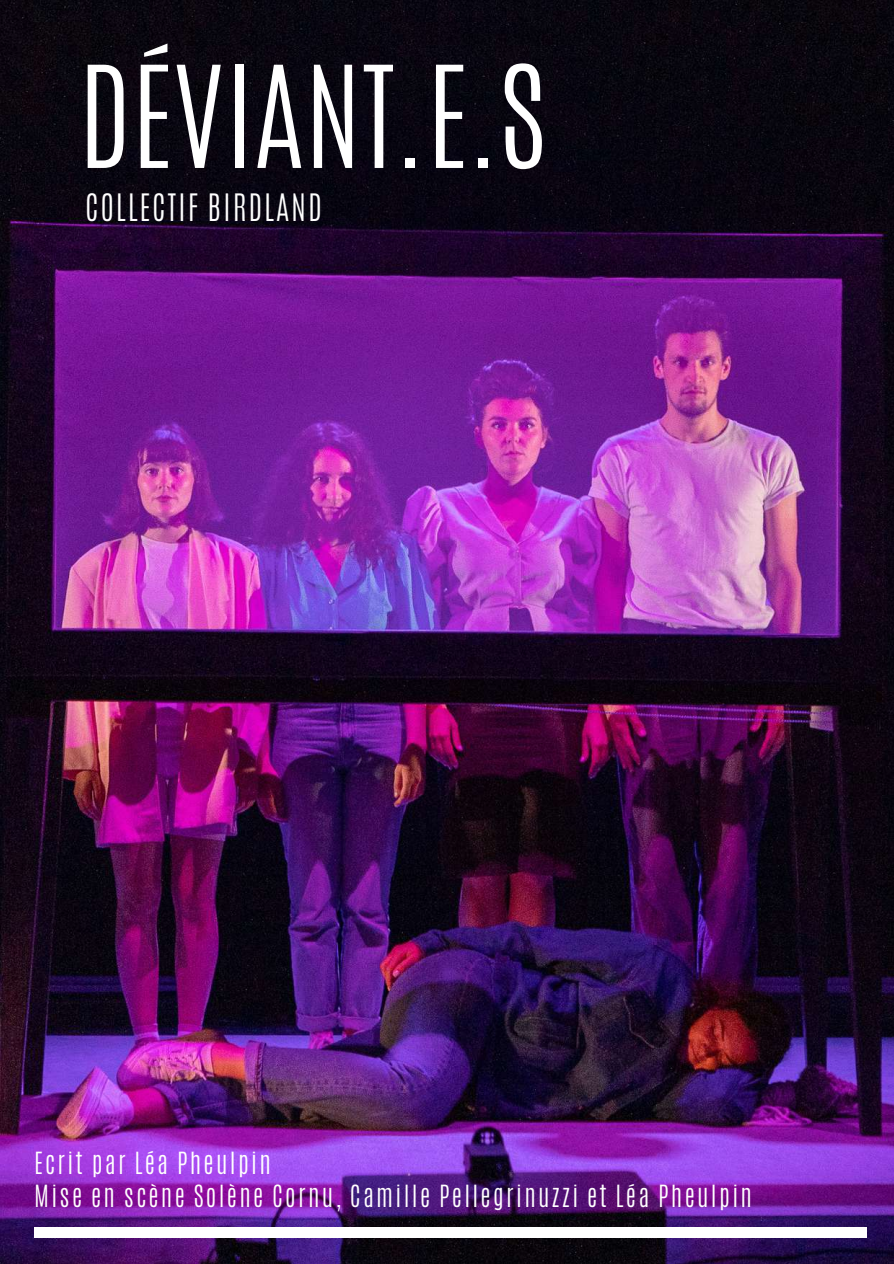
<style>
.page{position:relative;width:894px;height:1264px;background:#fff}
.page>*{position:absolute;margin:0;border:0;box-sizing:border-box;transform-origin:0 0}
.t1{font:300 120.15px "Antonio";color:#fff}
.t2{font:300 31.5px "Antonio";letter-spacing:.06em;color:#fff}
.t3{font:300 25.5px/32.7px "Antonio";letter-spacing:.09em;color:#fff}
</style>
<div class="page">
<img style="left:0;top:0;width:893px;height:1263px">
<div style="left:34px;top:1227px;width:832px;height:10px;background:#fff"></div>
<h1 class="t1" style="left:78px;top:31px;width:469px">DÉVIANT.E.S</h1>
<p class="t2" style="left:85px;top:185px;width:238px">COLLECTIF BIRDLAND</p>
<p class="t3" style="left:34px;top:1146px;width:719px">Ecrit par Léa Pheulpin<br>Mise en scène Solène Cornu, Camille Pellegrinuzzi et Léa Pheulpin</p>
</div>
